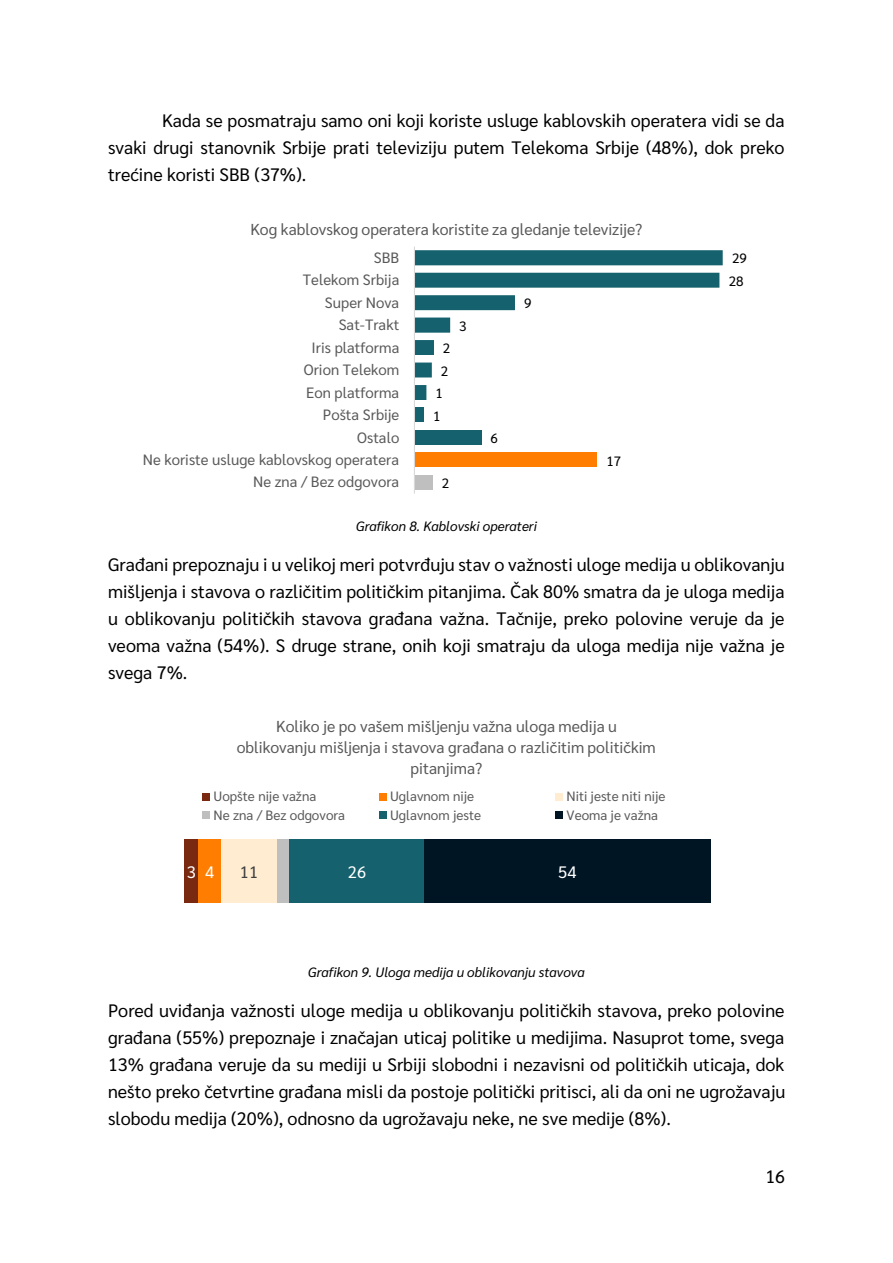
<style>
.page{position:relative;width:893px;height:1263px;background:#fff}
.page>*{position:absolute;margin:0;border:0;box-sizing:border-box;transform-origin:0 0}
.t1{font:18px/26.8px "Sarabun";color:#000;text-align:justify}
.t2{font:16.5px "Sarabun";color:#fff}
.t3{font:16.5px "Sarabun";color:#404040}
.t4{font:15.9px/20.5px "Sarabun";color:#595959;text-align:center}
.t5{font:15px/22.5px "Sarabun";color:#595959;text-align:right}
.t6{font:13.5px "Sarabun";color:#595959}
.t7{font:italic 13.5px "Sarabun";color:#000}
.t8{font:13.5px/22.5px "Sarabun";color:#000}
</style>
<div class="page">
<div style="left:414px;top:407px;width:10px;height:15px;background:#15616d"></div>
<div style="left:414px;top:430px;width:68px;height:15px;background:#15616d"></div>
<div style="left:414px;top:452px;width:183px;height:15px;background:#ff7d00"></div>
<div style="left:414px;top:475px;width:19px;height:15px;background:#bfbfbf"></div>
<svg style="left:415px;top:250px;width:308px;height:150px"></svg>
<hr style="left:414px;top:247px;width:1px;height:246px;background:#d9d9d9">
<div style="left:184px;top:839px;width:15px;height:64px;background:#78290f"></div>
<div style="left:199px;top:839px;width:22px;height:64px;background:#ff7d00"></div>
<div style="left:221px;top:839px;width:56px;height:64px;background:#ffecd1"></div>
<div style="left:277px;top:839px;width:13px;height:64px;background:#bfbfbf"></div>
<div style="left:290px;top:839px;width:134px;height:64px;background:#15616d"></div>
<div style="left:424px;top:839px;width:286px;height:64px;background:#001524"></div>
<div style="left:202px;top:793px;width:8px;height:8px;background:#78290f"></div>
<div style="left:379px;top:793px;width:8px;height:8px;background:#ff7d00"></div>
<div style="left:555px;top:793px;width:8px;height:8px;background:#ffecd1"></div>
<div style="left:202px;top:811px;width:8px;height:8px;background:#bfbfbf"></div>
<div style="left:379px;top:811px;width:8px;height:8px;background:#15616d"></div>
<div style="left:555px;top:811px;width:8px;height:8px;background:#001524"></div>
<p class="t1" style="left:108px;top:109px;width:678px;text-indent:54px">Kada se posmatraju samo oni koji koriste usluge kablovskih operatera vidi se da svaki drugi stanovnik Srbije prati televiziju putem Telekoma Srbije (48%), dok preko trećine koristi SBB (37%).</p>
<p class="t4" style="left:250px;top:220px;width:394px">Kog kablovskog operatera koristite za gledanje televizije?</p>
<p class="t5" style="left:143px;top:248px;width:258px">SBB<br>Telekom Srbija<br>Super Nova<br>Sat-Trakt<br>Iris platforma<br>Orion Telekom<br>Eon platforma<br>Pošta Srbije<br>Ostalo<br>Ne koriste usluge kablovskog operatera<br>Ne zna / Bez odgovora</p>
<p class="t8" style="left:443px;top:339px;width:9px">2</p>
<p class="t8" style="left:441px;top:361px;width:9px">2</p>
<p class="t8" style="left:435px;top:383px;width:9px">1</p>
<p class="t8" style="left:433px;top:406px;width:9px">1</p>
<p class="t8" style="left:459px;top:316px;width:9px">3</p>
<p class="t8" style="left:442px;top:473px;width:9px">2</p>
<p class="t8" style="left:491px;top:428px;width:9px">6</p>
<p class="t8" style="left:524px;top:294px;width:9px">9</p>
<p class="t8" style="left:606px;top:451px;width:16px">17</p>
<p class="t8" style="left:729px;top:249px;width:20px">29<br>28</p>
<p class="t7" style="left:356px;top:521px;width:182px">Grafikon 8. Kablovski operateri</p>
<p class="t1" style="left:108px;top:551px;width:678px">Građani prepoznaju i u velikoj meri potvrđuju stav o važnosti uloge medija u oblikovanju mišljenja i stavova o različitim političkim pitanjima. Čak 80% smatra da je uloga medija u oblikovanju političkih stavova građana važna. Tačnije, preko polovine veruje da je veoma važna (54%). S druge strane, onih koji smatraju da uloga medija nije važna je svega 7%.</p>
<p class="t4" style="left:237px;top:717px;width:421px">Koliko je po vašem mišljenju važna uloga medija u oblikovanju mišljenja i stavova građana o različitim političkim pitanjima?</p>
<p class="t6" style="left:214px;top:789px;width:104px">Uopšte nije važna</p>
<p class="t6" style="left:390px;top:791px;width:86px">Uglavnom nije</p>
<p class="t6" style="left:567px;top:791px;width:100px">Niti jeste niti nije</p>
<p class="t6" style="left:214px;top:810px;width:133px">Ne zna / Bez odgovora</p>
<p class="t6" style="left:390px;top:810px;width:93px">Uglavnom jeste</p>
<p class="t6" style="left:567px;top:807px;width:93px">Veoma je važna</p>
<p class="t2" style="left:187px;top:866px;width:29px">3 4</p>
<p class="t3" style="left:240px;top:866px;width:20px">11</p>
<p class="t2" style="left:348px;top:866px;width:20px">26</p>
<p class="t2" style="left:558px;top:866px;width:20px">54</p>
<p class="t7" style="left:308px;top:967px;width:278px">Grafikon 9. Uloga medija u oblikovanju stavova</p>
<p class="t1" style="left:108px;top:997px;width:679px">Pored uviđanja važnosti uloge medija u oblikovanju političkih stavova, preko polovine građana (55%) prepoznaje i značajan uticaj politike u medijima. Nasuprot tome, svega 13% građana veruje da su mediji u Srbiji slobodni i nezavisni od političkih uticaja, dok nešto preko četvrtine građana misli da postoje politički pritisci, ali da oni ne ugrožavaju slobodu medija (20%), odnosno da ugrožavaju neke, ne sve medije (8%).</p>
<p class="t1" style="left:765px;top:1165px;width:21px">16</p>
</div>
